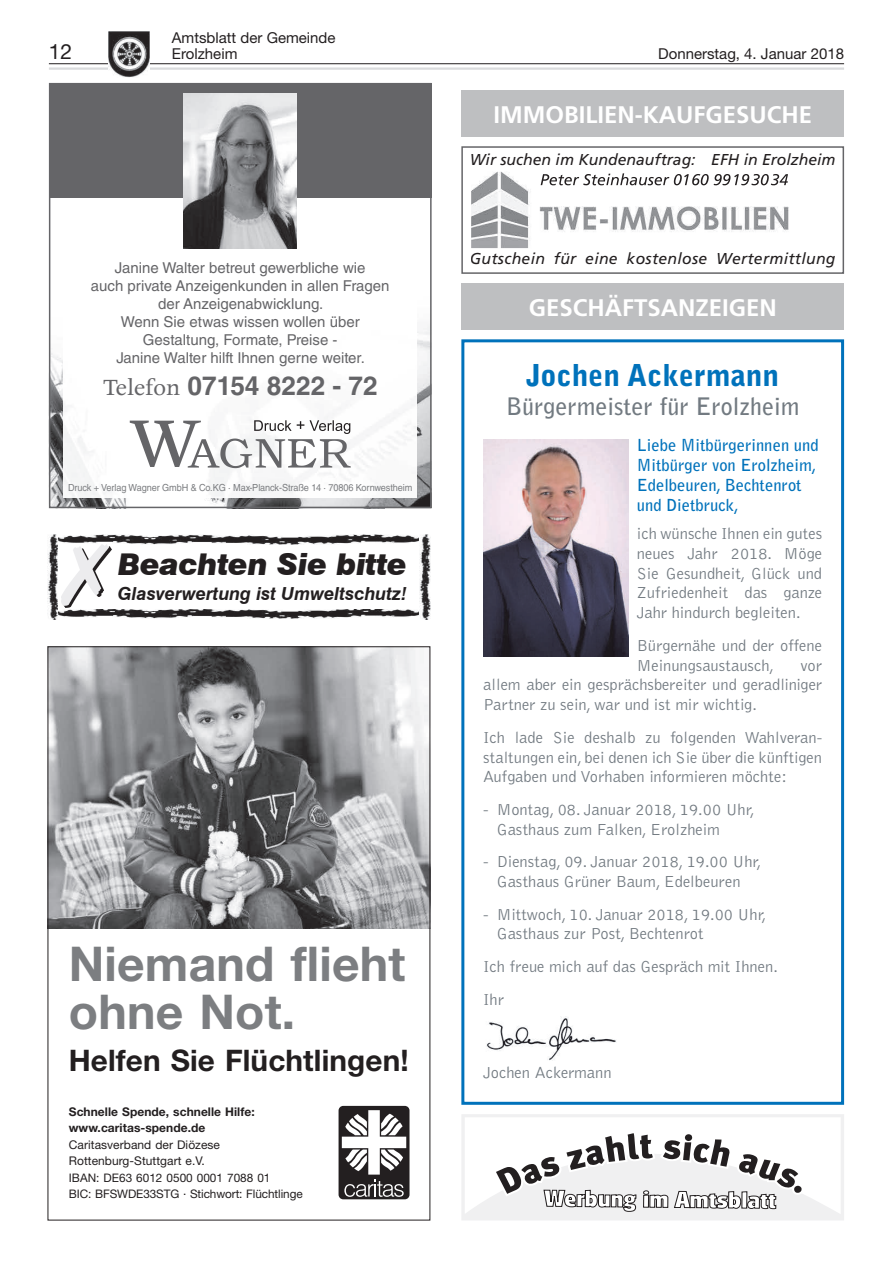
<style>
.page{position:relative;width:893px;height:1263px;background:#fff}
.page>*{position:absolute;margin:0;border:0;box-sizing:border-box;transform-origin:0 0}
.t1{font:700 48px/48px "Helvetica Neue";letter-spacing:.005em;color:#7c7e81}
.t2{font:italic 900 30px "Swiss 721 BT";letter-spacing:-.01em;color:#231f20}
.t3{font:900 30px "Bell Gothic Std";color:#0072bb}
.t4{font:700 29.7px "Helvetica Neue";letter-spacing:.005em;color:#231f20}
.t5{font:700 26.25px "Helvetica LT Std";color:#656568}
.t6{font:700 24px "Frutiger";color:#fff}
.t7{font:700 24px "Bell Gothic Std";color:#727a81}
.t8{font:21px "Helvetica Neue LT Std";color:#231f20}
.t9{font:italic 700 18px "Swiss 721 BT";color:#231f20}
.t10{font:300 16.5px/19.8px "Bell Gothic Std";color:#727a81}
.t11{font:700 16.5px/19.8px "Bell Gothic Std";color:#0072bb}
.t12{font:italic 15.75px "Frutiger";letter-spacing:.02em;color:#231f20}
.t13{font:italic 15.75px "Frutiger";color:#231f20}
.t14{font:15px/18px "Helvetica LT Std";color:#656568;text-align:center}
.t15{font:15px "Helvetica Neue LT Std";color:#231f20}
.t16{font:700 12px/16.2px "Helvetica Neue";letter-spacing:.005em;color:#231f20}
.t17{font:12px/16.5px "Helvetica Neue";letter-spacing:.005em;color:#231f20}
.t18{font:11.7px/16.6px "Helvetica Neue";letter-spacing:-.01em;color:#231f20}
.t19{font:9.75px "Helvetica LT Std";letter-spacing:-.01em;color:#7c7e81;scale:.94 1}
.s1{font-family:"Apollo MT Std";font-weight:400}
</style>
<div class="page">
<hr style="left:49px;top:67px;width:795px;height:3px;background:#dadbdd">
<hr style="left:49px;top:63px;width:795px;height:1px;background:#231f20">
<img style="left:109px;top:32px;width:41px;height:46px">
<div style="left:461px;top:339px;width:383px;height:766px;border:3px solid #0072bb"></div>
<img style="left:486px;top:1017px;width:130px;height:43px">
<img style="left:483px;top:439px;width:145px;height:218px">
<img style="left:471px;top:172px;width:318px;height:76px">
<img style="left:541px;top:173px;width:148px;height:12px">
<img style="left:692px;top:174px;width:96px;height:11px">
<div style="left:461px;top:146px;width:383px;height:128px;border:2px solid #656568"></div>
<div style="left:461px;top:283px;width:383px;height:47px;background:#bebfc1"></div>
<div style="left:461px;top:90px;width:383px;height:47px;background:#bebfc1"></div>
<svg style="left:462px;top:1114px;width:382px;height:106px"></svg>
<img style="left:52px;top:353px;width:44px;height:152px">
<img style="left:384px;top:325px;width:45px;height:180px">
<img style="left:96px;top:497px;width:288px;height:8px">
<img style="left:64px;top:325px;width:353px;height:172px">
<div style="left:49px;top:83px;width:383px;height:115px;background:#656568"></div>
<svg style="left:130px;top:420px;width:221px;height:48px"></svg>
<div style="left:49px;top:83px;width:383px;height:425px;border:2px solid #656568"></div>
<img style="left:184px;top:93px;width:113px;height:156px">
<div style="left:339px;top:1106px;width:70px;height:93px;background:#231f20;border-radius:5px"></div>
<svg style="left:344px;top:1180px;width:60px;height:17px"></svg>
<svg style="left:342px;top:1110px;width:64px;height:64px"></svg>
<img style="left:50px;top:648px;width:378px;height:281px">
<img style="left:58px;top:535px;width:361px;height:10px">
<img style="left:58px;top:609px;width:361px;height:10px">
<img style="left:48px;top:535px;width:10px;height:84px">
<img style="left:419px;top:535px;width:11px;height:84px">
<img style="left:64px;top:547px;width:47px;height:61px">
<img style="left:61px;top:545px;width:48px;height:60px">
<p class="t15" style="left:172px;top:28px;width:165px">Amtsblatt der Gemeinde</p>
<p class="t8" style="left:49px;top:39px;width:25px">12</p>
<p class="t15" style="left:172px;top:45px;width:67px">Erolzheim</p>
<p class="t15" style="left:658px;top:45px;width:187px">Donnerstag, 4. Januar 2018</p>
<h3 class="t6" style="left:493px;top:100px;width:320px">IMMOBILIEN-KAUFGESUCHE</h3>
<p class="t14" style="left:91px;top:259px;width:300px">Janine Walter betreut gewerbliche wie<br>auch private Anzeigenkunden in allen Fragen der Anzeigenabwicklung.<br>Wenn Sie etwas wissen wollen über Gestaltung, Formate, Preise -<br>Janine Walter hilft Ihnen gerne weiter.</p>
<h3 class="t5" style="left:103px;top:370px;width:277px"><span class="s1">Telefon</span> 07154 8222 - 72</h3>
<p class="t19" style="left:68px;top:482px;width:368px">Druck + Verlag Wagner GmbH &amp; Co.KG · Max-Planck-Straße 14 · 70806 Kornwestheim</p>
<h2 class="t2" style="left:118px;top:546px;width:291px">Beachten Sie bitte</h2>
<p class="t9" style="left:118px;top:583px;width:291px">Glasverwertung ist Umweltschutz!</p>
<h1 class="t1" style="left:69px;top:938px;width:338px">Niemand flieht ohne Not.</h1>
<h3 class="t4" style="left:69px;top:1042px;width:341px">Helfen Sie Flüchtlingen!</h3>
<p class="t16" style="left:69px;top:1103px;width:187px">Schnelle Spende, schnelle Hilfe: www.caritas-spende.de</p>
<p class="t17" style="left:69px;top:1136px;width:153px">Caritasverband der Diözese<br>Rottenburg-Stuttgart e.V.</p>
<p class="t18" style="left:69px;top:1169px;width:235px">IBAN: DE63 6012 0500 0001 7088 01<br>BIC: BFSWDE33STG . Stichwort: Flüchtlinge</p>
<p class="t13" style="left:470px;top:150px;width:367px">Wir suchen im Kundenauftrag: EFH in Erolzheim</p>
<p class="t12" style="left:470px;top:250px;width:367px">Gutschein für eine kostenlose Wertermittlung</p>
<h3 class="t6" style="left:529px;top:293px;width:250px">GESCHÄFTSANZEIGEN</h3>
<h2 class="t3" style="left:526px;top:358px;width:254px">Jochen Ackermann</h2>
<h3 class="t7" style="left:506px;top:391px;width:295px">Bürgermeister für Erolzheim</h3>
<p class="t11" style="left:637px;top:435px;width:183px">Liebe Mitbürgerinnen und<br>Mitbürger von Erolzheim,<br>Edelbeuren, Bechtenrot und Dietbruck,</p>
<p class="t10" style="left:637px;top:524px;width:187px;text-align:justify">ich wünsche Ihnen ein gutes neues Jahr 2018. Möge Sie Gesundheit, Glück und Zufriedenheit das ganze Jahr hindurch begleiten.</p>
<p class="t10" style="left:637px;top:636px;width:187px">Bürgernähe und der offene<br>Meinungsaustausch,</p>
<p class="t10" style="left:483px;top:656px;width:340px;text-align:justify;text-indent:317px">vor allem aber ein gesprächsbereiter und geradliniger Partner zu sein, war und ist mir wichtig.</p>
<p class="t10" style="left:483px;top:728px;width:340px;text-align:justify">Ich lade Sie deshalb zu folgenden Wahlveran&shy;staltungen ein, bei denen ich Sie über die künftigen Aufgaben und Vorhaben informieren möchte:</p>
<p class="t10" style="left:497px;top:800px;width:259px;text-indent:-13px">- Montag, 08. Januar 2018, 19.00 Uhr,<br>Gasthaus zum Falken, Erolzheim</p>
<p class="t10" style="left:483px;top:852px;width:280px;text-align:center">- Dienstag, 09. Januar 2018, 19.00 Uhr,<br>Gasthaus Grüner Baum, Edelbeuren</p>
<p class="t10" style="left:497px;top:905px;width:271px;text-indent:-13px">- Mittwoch, 10. Januar 2018, 19.00 Uhr,<br>Gasthaus zur Post, Bechtenrot</p>
<p class="t10" style="left:483px;top:951px;width:296px;line-height:32.5px">Ich freue mich auf das Gespräch mit Ihnen.<br>Ihr</p>
<p class="t10" style="left:483px;top:1063px;width:130px">Jochen Ackermann</p>
</div>
